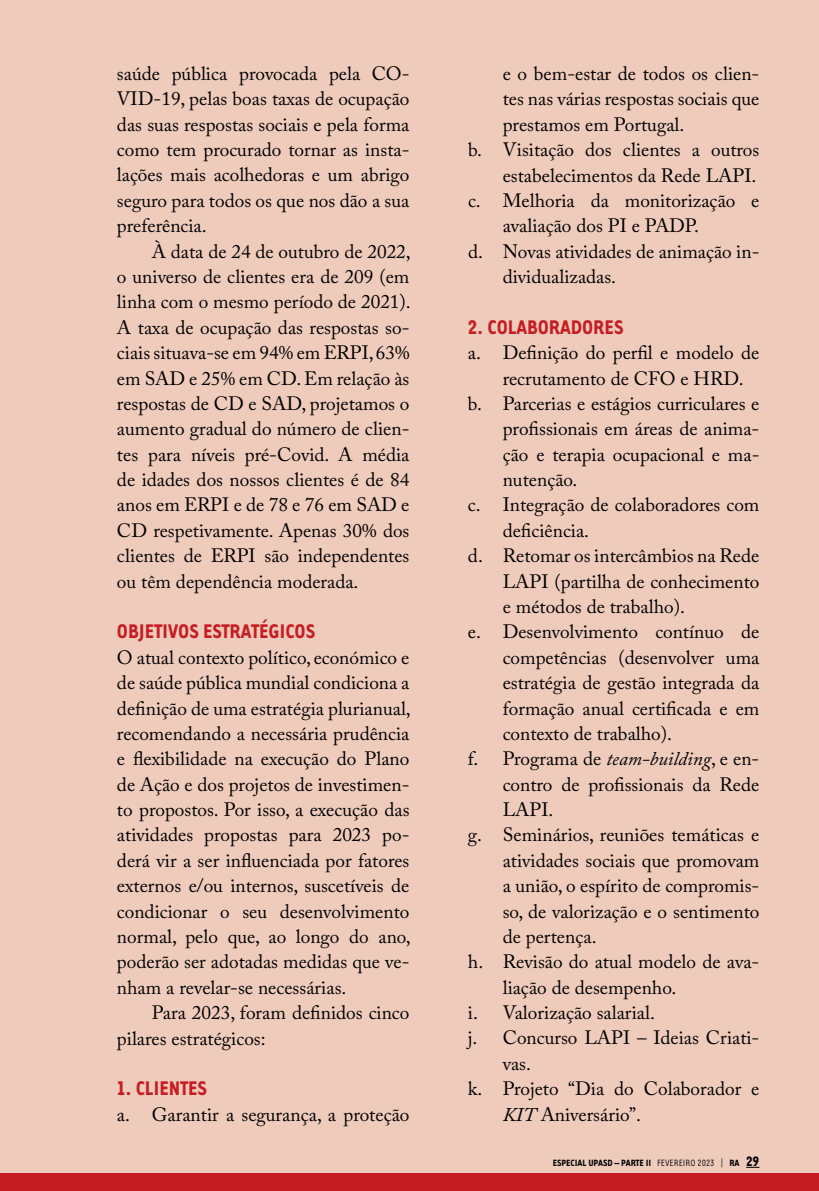
<style>
.page{position:relative;width:819px;height:1191px;background:#fff}
.page>*{position:absolute;margin:0;border:0;box-sizing:border-box;transform-origin:0 0}
.t1{font:700 22.75px "Tarzana Nar OT";color:#c61d23}
.t2{font:19.25px/25.4px "Adobe Caslon Pro";color:#000;text-align:justify}
.t3{font:700 10.5px "Tarzana Nar OT";color:#000}
.s1{font-style:italic}
.s2{font-weight:400}
.s3{font-size:15.75px}
</style>
<div class="page">
<div style="left:1px;top:0;width:818px;height:1191px;background:#efcbbc"></div>
<div style="left:0;top:1173px;width:819px;height:18px;background:#c61d23"></div>
<svg style="left:746px;top:1167px;width:13px;height:1px"></svg>
<p class="t2" style="left:117px;top:61px;width:294px">saúde pública provocada pela CO-VID-19, pelas boas taxas de ocupação das suas respostas sociais e pela forma como tem procurado tornar as insta&shy;lações mais acolhedoras e um abrigo seguro para todos os que nos dão a sua preferência.</p>
<p class="t2" style="left:117px;top:238px;width:295px;text-indent:35px">À data de 24 de outubro de 2022, o universo de clientes era de 209 (em linha com o mesmo período de 2021).<br>A taxa de ocupação das respostas so&shy;ciais situava-se em 94% em ERPI, 63% em SAD e 25% em CD. Em relação às respostas de CD e SAD, projetamos o aumento gradual do número de clien&shy;tes para níveis pré-Covid. A média de idades dos nossos clientes é de 84 anos em ERPI e de 78 e 76 em SAD e CD respetivamente. Apenas 30% dos clientes de ERPI são independentes ou têm dependência moderada.</p>
<p class="t1" style="left:117px;top:617px;width:200px">OBJETIVOS ESTRATÉGICOS</p>
<p class="t2" style="left:117px;top:644px;width:295px">O atual contexto político, económico e de saúde pública mundial condiciona a definição de uma estratégia plurianual, recomendando a necessária prudência e flexibilidade na execução do Plano de Ação e dos projetos de investimen&shy;to propostos. Por isso, a execução das atividades propostas para 2023 po&shy;derá vir a ser influenciada por fatores externos e/ou internos, suscetíveis de condicionar o seu desenvolvimento normal, pelo que, ao longo do ano, poderão ser adotadas medidas que ve&shy;nham a revelar-se necessárias.</p>
<p class="t2" style="left:117px;top:999px;width:294px;text-indent:35px">Para 2023, foram definidos cinco pilares estratégicos:</p>
<p class="t1" style="left:117px;top:1074px;width:92px">1. CLIENTES</p>
<p class="t2" style="left:117px;top:1101px;width:294px">a. Garantir a segurança, a proteção</p>
<p class="t2" style="left:502px;top:61px;width:258px">e o bem-estar de todos os clien-</p>
<p class="t2" style="left:502px;top:86px;width:258px">tes nas várias respostas sociais que</p>
<p class="t2" style="left:502px;top:111px;width:183px">prestamos em Portugal.</p>
<p class="t2" style="left:468px;top:137px;width:293px">b. Visitação dos clientes a outros</p>
<p class="t2" style="left:502px;top:162px;width:255px">estabelecimentos da Rede LAPI.</p>
<p class="t2" style="left:468px;top:187px;width:293px">c. Melhoria da monitorização e</p>
<p class="t2" style="left:502px;top:213px;width:198px">avaliação dos PI e PADP.</p>
<p class="t2" style="left:468px;top:238px;width:293px">d. Novas atividades de animação in-</p>
<p class="t2" style="left:502px;top:264px;width:115px">dividualizadas.</p>
<p class="t1" style="left:468px;top:313px;width:157px">2. COLABORADORES</p>
<p class="t2" style="left:468px;top:340px;width:293px">a. Definição do perfil e modelo de</p>
<p class="t2" style="left:502px;top:365px;width:242px">recrutamento de CFO e HRD.</p>
<p class="t2" style="left:468px;top:390px;width:293px">b. Parcerias e estágios curriculares e</p>
<p class="t2" style="left:502px;top:416px;width:258px">profissionais em áreas de anima-</p>
<p class="t2" style="left:502px;top:441px;width:258px">ção e terapia ocupacional e ma-</p>
<p class="t2" style="left:502px;top:467px;width:76px">nutenção.</p>
<p class="t2" style="left:468px;top:492px;width:293px">c. Integração de colaboradores com</p>
<p class="t2" style="left:502px;top:517px;width:88px">deficiência.</p>
<p class="t2" style="left:468px;top:543px;width:293px">d. Retomar os intercâmbios na Rede</p>
<p class="t2" style="left:502px;top:568px;width:258px">LAPI (partilha de conhecimento</p>
<p class="t2" style="left:502px;top:593px;width:184px">e métodos de trabalho).</p>
<p class="t2" style="left:468px;top:619px;width:293px">e. Desenvolvimento contínuo de</p>
<p class="t2" style="left:502px;top:644px;width:258px">competências (desenvolver uma</p>
<p class="t2" style="left:502px;top:670px;width:258px">estratégia de gestão integrada da</p>
<p class="t2" style="left:502px;top:695px;width:258px">formação anual certificada e em</p>
<p class="t2" style="left:502px;top:720px;width:171px">contexto de trabalho).</p>
<p class="t2" style="left:468px;top:746px;width:293px">f. Programa de <span class="s1">team-building</span>, e en-</p>
<p class="t2" style="left:502px;top:771px;width:258px">contro de profissionais da Rede</p>
<p class="t2" style="left:502px;top:796px;width:52px">LAPI.</p>
<p class="t2" style="left:468px;top:822px;width:293px">g. Seminários, reuniões temáticas e</p>
<p class="t2" style="left:502px;top:847px;width:258px">atividades sociais que promovam</p>
<p class="t2" style="left:502px;top:873px;width:258px">a união, o espírito de compromis-</p>
<p class="t2" style="left:502px;top:898px;width:258px">so, de valorização e o sentimento</p>
<p class="t2" style="left:502px;top:923px;width:95px">de pertença.</p>
<p class="t2" style="left:468px;top:949px;width:293px">h. Revisão do atual modelo de ava-</p>
<p class="t2" style="left:502px;top:974px;width:175px">liação de desempenho.</p>
<p class="t2" style="left:468px;top:999px;width:188px">i. Valorização salarial.</p>
<p class="t2" style="left:468px;top:1025px;width:293px">j. Concurso LAPI – Ideias Criati-</p>
<p class="t2" style="left:502px;top:1050px;width:30px">vas.</p>
<p class="t2" style="left:468px;top:1076px;width:293px">k. Projeto “Dia do Colaborador e</p>
<p class="t2" style="left:502px;top:1101px;width:140px"><span class="s1">KIT</span> Aniversário”.</p>
<p class="t3" style="left:552px;top:1156px;width:208px">ESPECIAL UPASD – PARTE II <span class="s2">FEVEREIRO 2023 |</span> RA <span class="s3">29</span></p>
</div>
